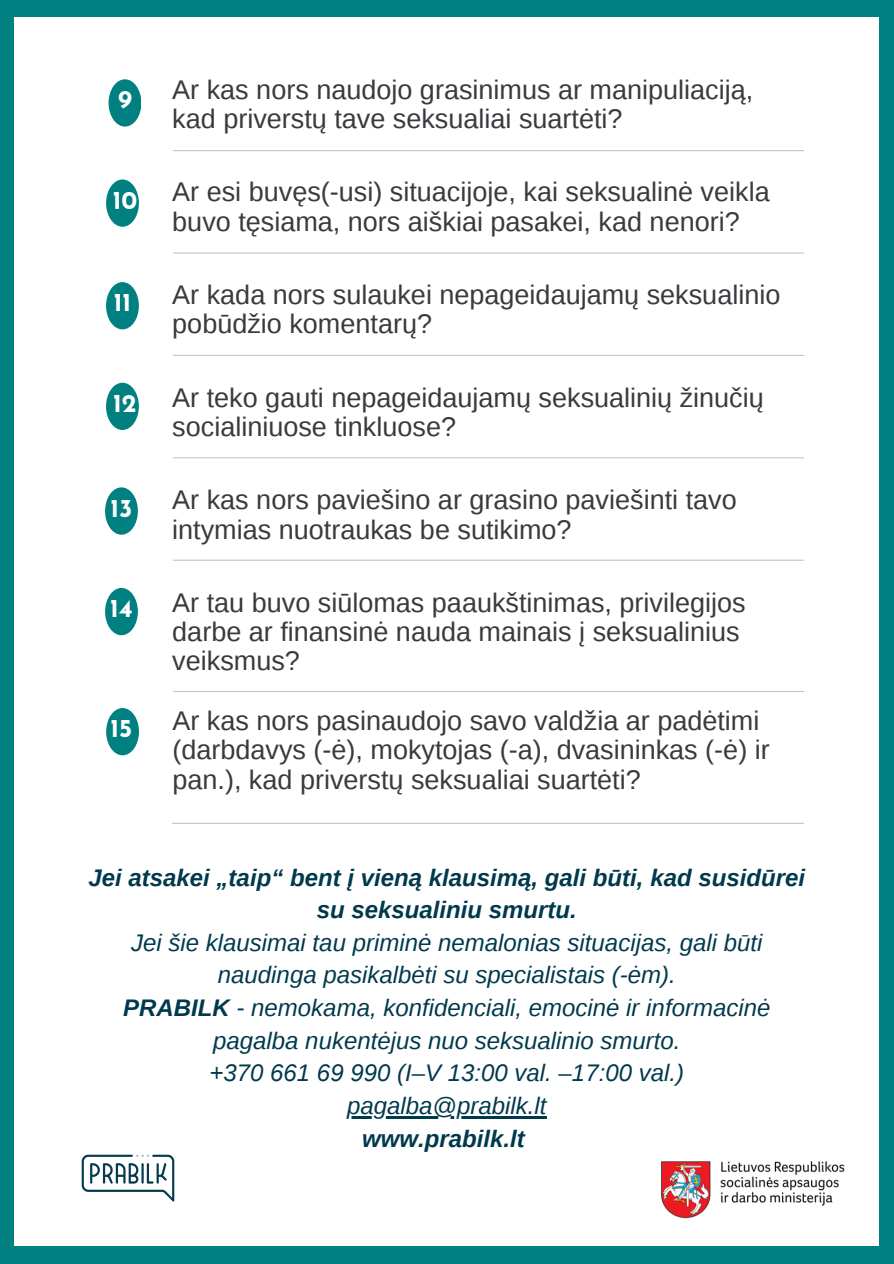
<style>
.page{position:relative;width:894px;height:1264px;background:#fff}
.page>*{position:absolute;margin:0;border:0;box-sizing:border-box;transform-origin:0 0}
.t1{font:27px/29.2px "Liberation Sans";color:#383a3e}
.t2{font:700 25.2px "Josefin Sans";color:#fff}
.t3{font:italic 24px/32.7px "Liberation Sans";color:#00394d;text-align:center}
.t4{font:italic 700 24px/32.7px "Liberation Sans";color:#00394d;text-align:center}
.s1{font-weight:700}
</style>
<div class="page">
<div style="left:0;top:0;width:893px;height:1263px;background:#008080"></div>
<div style="left:15px;top:17px;width:863px;height:1228px;background:#fff"></div>
<div style="left:108px;top:79px;width:33px;height:48px;background:#008080;border-radius:50%"></div>
<div style="left:106px;top:179px;width:33px;height:48px;background:#008080;border-radius:50%"></div>
<div style="left:106px;top:282px;width:33px;height:47px;background:#008080;border-radius:50%"></div>
<div style="left:106px;top:383px;width:33px;height:47px;background:#008080;border-radius:50%"></div>
<div style="left:105px;top:487px;width:33px;height:47px;background:#008080;border-radius:50%"></div>
<div style="left:105px;top:588px;width:33px;height:47px;background:#008080;border-radius:50%"></div>
<hr style="left:173px;top:150px;width:631px;height:1px;background:#383a3e">
<hr style="left:173px;top:252px;width:631px;height:1px;background:#383a3e">
<hr style="left:173px;top:355px;width:631px;height:1px;background:#383a3e">
<hr style="left:173px;top:457px;width:631px;height:1px;background:#383a3e">
<hr style="left:173px;top:559px;width:631px;height:2px;background:#383a3e">
<hr style="left:173px;top:691px;width:631px;height:1px;background:#383a3e">
<div style="left:106px;top:708px;width:33px;height:47px;background:#008080;border-radius:50%"></div>
<hr style="left:172px;top:822px;width:631px;height:2px;background:#383a3e">
<img style="left:661px;top:1161px;width:184px;height:58px">
<img style="left:81px;top:1154px;width:94px;height:48px">
<hr style="left:347px;top:1116px;width:199px;height:2px;background:#00394d">
<h1 class="t2" style="left:118px;top:90px;width:15px">9</h1>
<p class="t2" style="left:113px;top:190px;width:26px">10</p>
<p class="t2" style="left:114px;top:292px;width:19px">11</p>
<h1 class="t2" style="left:113px;top:393px;width:25px">12</h1>
<p class="t2" style="left:110px;top:497px;width:23px">13</p>
<p class="t2" style="left:110px;top:598px;width:24px">14</p>
<h1 class="t2" style="left:110px;top:718px;width:23px">15</h1>
<p class="t1" style="left:172px;top:75px;width:582px">Ar kas nors naudojo grasinimus ar manipuliaciją, kad priverstų tave seksualiai suartėti?</p>
<h1 class="t1" style="left:172px;top:177px;width:598px">Ar esi buvęs(-usi) situacijoje, kai seksualinė veikla buvo tęsiama, nors aiškiai pasakei, kad nenori?</h1>
<p class="t1" style="left:172px;top:280px;width:609px">Ar kada nors sulaukei nepageidaujamų seksualinio pobūdžio komentarų?</p>
<p class="t1" style="left:172px;top:383px;width:593px">Ar teko gauti nepageidaujamų seksualinių žinučių socialiniuose tinkluose?</p>
<h1 class="t1" style="left:172px;top:485px;width:565px">Ar kas nors paviešino ar grasino paviešinti tavo intymias nuotraukas be sutikimo?</h1>
<p class="t1" style="left:172px;top:588px;width:574px">Ar tau buvo siūlomas paaukštinimas, privilegijos darbe ar finansinė nauda mainais į seksualinius veiksmus?</p>
<p class="t1" style="left:172px;top:706px;width:598px">Ar kas nors pasinaudojo savo valdžia ar padėtimi (darbdavys (-ė), mokytojas (-a), dvasininkas (-ė) ir pan.), kad priverstų seksualiai suartėti?</p>
<h1 class="t4" style="left:88px;top:860px;width:718px">Jei atsakei „taip“ bent į vieną klausimą, gali būti, kad susidūrei su seksualiniu smurtu.</h1>
<p class="t3" style="left:131px;top:926px;width:632px">Jei šie klausimai tau priminė nemalonias situacijas, gali būti naudinga pasikalbėti su specialistais (-ėm).</p>
<p class="t3" style="left:123px;top:991px;width:648px"><span class="s1">PRABILK</span> - nemokama, konfidenciali, emocinė ir informacinė pagalba nukentėjus nuo seksualinio smurto.</p>
<p class="t3" style="left:209px;top:1056px;width:476px">+370 661 69 990 (I–V 13:00 val. –17:00 val.)</p>
<h1 class="t3" style="left:347px;top:1089px;width:201px">pagalba@prabilk.lt</h1>
<p class="t4" style="left:362px;top:1121px;width:164px">www.prabilk.lt</p>
</div>
